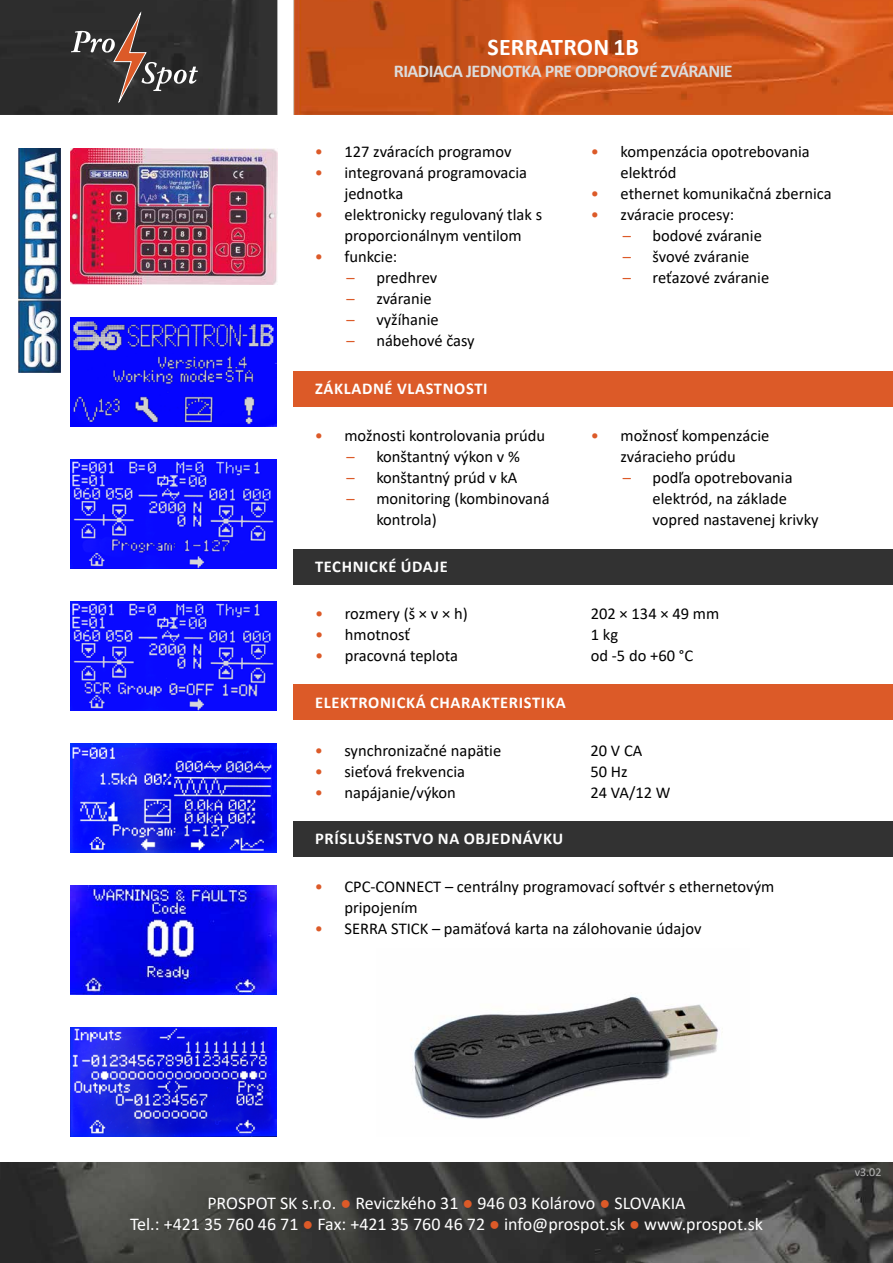
<style>
.page{position:relative;width:893px;height:1263px;background:#fff}
.page>*{position:absolute;margin:0;border:0;box-sizing:border-box;transform-origin:0 0}
.t1{font:700 24px "Calibri";letter-spacing:.01em;color:#fff}
.t2{font:18px/21.6px "Calibri";color:#fff;text-align:center}
.t3{font:700 18px "Calibri";letter-spacing:-.03em;color:#dcdcdc}
.t4{font:16.5px/21px "Calibri";color:#000}
.t5{font:700 16.5px "Calibri";letter-spacing:.04em;color:#fff}
.t6{font:12px "Calibri";color:#dcdcdc}
.s1{color:#dc5a28}
</style>
<div class="page">
<img style="left:0;top:0;width:893px;height:115px">
<img style="left:0;top:1163px;width:893px;height:100px">
<svg style="left:71px;top:13px;width:127px;height:89px;background:#46403d"></svg>
<img style="left:18px;top:149px;width:42px;height:223px">
<img style="left:71px;top:318px;width:205px;height:109px">
<img style="left:71px;top:460px;width:205px;height:109px">
<img style="left:71px;top:601px;width:205px;height:109px">
<img style="left:71px;top:743px;width:205px;height:109px">
<img style="left:71px;top:885px;width:205px;height:109px">
<img style="left:71px;top:1027px;width:205px;height:109px">
<img style="left:71px;top:149px;width:207px;height:136px">
<img style="left:411px;top:996px;width:312px;height:123px">
<div style="left:293px;top:371px;width:600px;height:36px;background:#dc5a28"></div>
<div style="left:293px;top:549px;width:600px;height:36px;background:#323232"></div>
<div style="left:293px;top:821px;width:600px;height:36px;background:#323232"></div>
<div style="left:293px;top:684px;width:600px;height:36px;background:#dc5a28"></div>
<h1 class="t1" style="left:487px;top:30px;width:153px">SERRATRON 1B</h1>
<p class="t3" style="left:394px;top:58px;width:340px">RIADIACA JEDNOTKA PRE ODPOROVÉ ZVÁRANIE</p>
<p class="t4" style="left:315px;top:141px;width:198px"><span class="s1">•</span> 127 zváracích programov</p>
<p class="t4" style="left:344px;top:162px;width:184px;text-indent:-30px"><span class="s1">•</span> integrovaná programovacia jednotka</p>
<p class="t4" style="left:315px;top:204px;width:229px;text-align:center"><span class="s1">•</span> elektronicky regulovaný tlak s proporcionálnym ventilom</p>
<p class="t4" style="left:315px;top:246px;width:84px"><span class="s1">•</span> funkcie:</p>
<p class="t4" style="left:347px;top:267px;width:92px"><span class="s1">–</span> predhrev</p>
<p class="t4" style="left:347px;top:288px;width:87px"><span class="s1">–</span> zváranie</p>
<p class="t4" style="left:347px;top:309px;width:94px"><span class="s1">–</span> vyžíhanie</p>
<p class="t4" style="left:347px;top:330px;width:130px"><span class="s1">–</span> nábehové časy</p>
<p class="t5" style="left:315px;top:377px;width:174px">ZÁKLADNÉ VLASTNOSTI</p>
<p class="t4" style="left:315px;top:424px;width:232px"><span class="s1">•</span> možnosti kontrolovania prúdu</p>
<p class="t4" style="left:347px;top:445px;width:175px"><span class="s1">–</span> konštantný výkon v %</p>
<p class="t4" style="left:347px;top:466px;width:172px"><span class="s1">–</span> konštantný prúd v kA</p>
<p class="t4" style="left:376px;top:487px;width:175px;text-indent:-30px"><span class="s1">–</span> monitoring (kombinovaná kontrola)</p>
<p class="t5" style="left:315px;top:555px;width:134px">TECHNICKÉ ÚDAJE</p>
<p class="t4" style="left:621px;top:141px;width:191px;text-indent:-30px"><span class="s1">•</span> kompenzácia opotrebovania elektród</p>
<p class="t4" style="left:591px;top:183px;width:242px"><span class="s1">•</span> ethernet komunikačná zbernica</p>
<p class="t4" style="left:591px;top:204px;width:145px"><span class="s1">•</span> zváracie procesy:</p>
<p class="t4" style="left:623px;top:225px;width:141px"><span class="s1">–</span> bodové zváranie</p>
<p class="t4" style="left:623px;top:246px;width:128px"><span class="s1">–</span> švové zváranie</p>
<p class="t4" style="left:623px;top:267px;width:148px"><span class="s1">–</span> reťazové zváranie</p>
<p class="t4" style="left:591px;top:424px;width:180px;text-align:center"><span class="s1">•</span> možnosť kompenzácie zváracieho prúdu</p>
<p class="t4" style="left:652px;top:466px;width:168px;text-indent:-30px"><span class="s1">–</span> podľa opotrebovania elektród, na základe vopred nastavenej krivky</p>
<p class="t4" style="left:315px;top:603px;width:154px"><span class="s1">•</span> rozmery (š × v × h)</p>
<p class="t4" style="left:591px;top:603px;width:130px">202 × 134 × 49 mm</p>
<p class="t4" style="left:315px;top:624px;width:97px"><span class="s1">•</span> hmotnosť</p>
<p class="t4" style="left:591px;top:624px;width:29px">1 kg</p>
<p class="t4" style="left:315px;top:645px;width:144px"><span class="s1">•</span> pracovná teplota</p>
<p class="t4" style="left:591px;top:645px;width:104px">od ‐5 do +60 °C</p>
<p class="t5" style="left:315px;top:690px;width:252px">ELEKTRONICKÁ CHARAKTERISTIKA</p>
<p class="t4" style="left:315px;top:739px;width:188px"><span class="s1">•</span> synchronizačné napätie</p>
<p class="t4" style="left:590px;top:739px;width:53px">20 V CA</p>
<p class="t4" style="left:315px;top:760px;width:152px"><span class="s1">•</span> sieťová frekvencia</p>
<p class="t4" style="left:590px;top:760px;width:39px">50 Hz</p>
<p class="t4" style="left:315px;top:781px;width:143px"><span class="s1">•</span> napájanie/výkon</p>
<p class="t4" style="left:590px;top:781px;width:82px">24 VA/12 W</p>
<p class="t5" style="left:315px;top:827px;width:250px">PRÍSLUŠENSTVO NA OBJEDNÁVKU</p>
<p class="t4" style="left:344px;top:876px;width:431px;text-indent:-30px"><span class="s1">•</span> CPC‐CONNECT – centrálny programovací softvér s ethernetovým pripojením</p>
<p class="t4" style="left:315px;top:918px;width:388px"><span class="s1">•</span> SERRA STICK – pamäťová karta na zálohovanie údajov</p>
<p class="t2" style="left:130px;top:1191px;width:634px">PROSPOT SK s.r.o. <span class="s1">●</span> Reviczkého 31 <span class="s1">●</span> 946 03 Kolárovo <span class="s1">●</span> SLOVAKIA<br>Tel.: +421 35 760 46 71 <span class="s1">●</span> Fax: +421 35 760 46 72 <span class="s1">●</span> info@prospot.sk <span class="s1">●</span> www.prospot.sk</p>
<p class="t6" style="left:855px;top:1164px;width:28px">v3.02</p>
</div>
